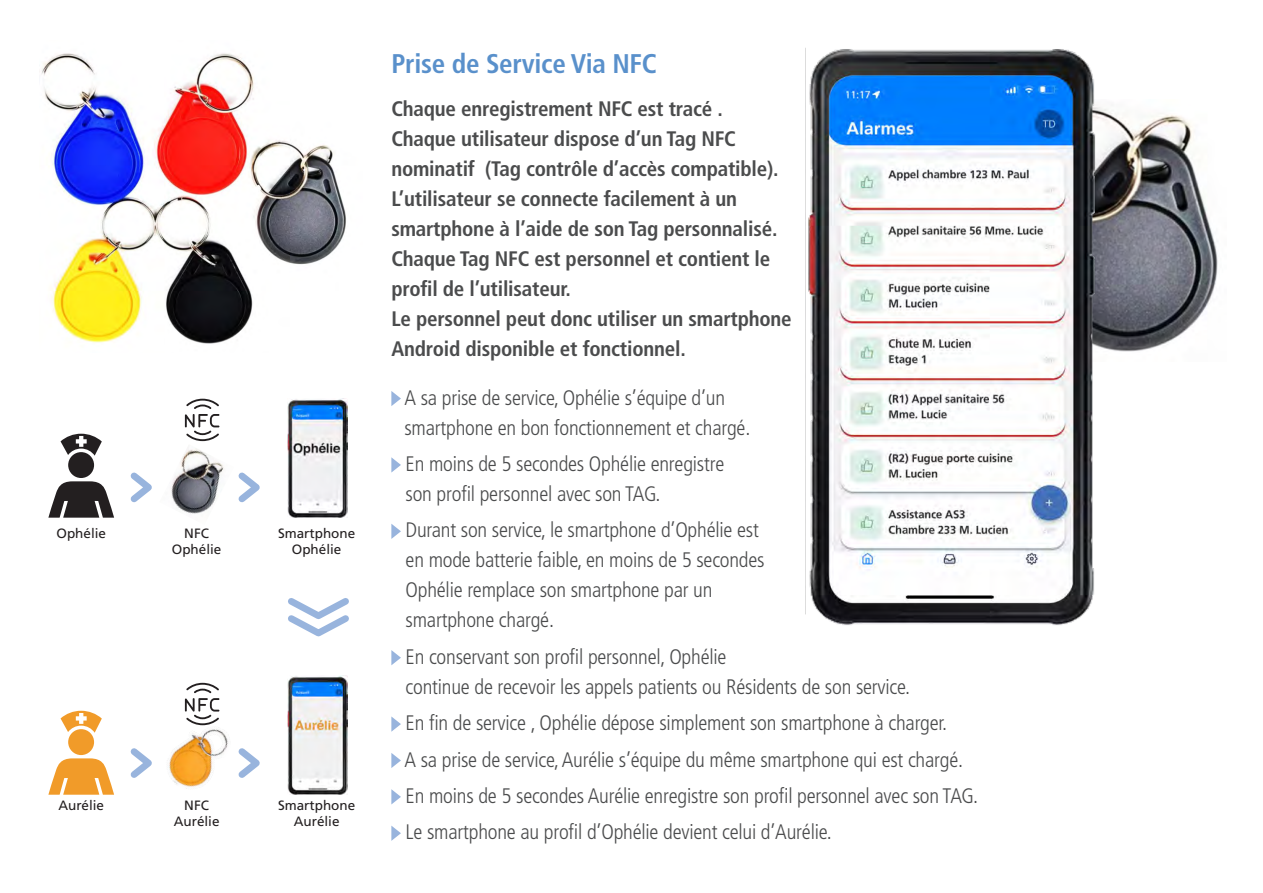
<style>
.page{position:relative;width:1263px;height:893px;background:#fff}
.page>*{position:absolute;margin:0;border:0;box-sizing:border-box;transform-origin:0 0}
.t1{font:700 condensed 27px "Frutiger";letter-spacing:-.01em;color:#5990cb}
.t2{font:300 condensed 21px/30px "Frutiger";letter-spacing:-.01em;color:#4b4c4d}
.t3{font:700 condensed 21px/30px "Frutiger";letter-spacing:-.01em;color:#4b4c4d}
.t4{font:13.5px/16.2px "Frutiger";color:#231f20;text-align:center}
</style>
<div class="page">
<img style="left:168px;top:725px;width:60px;height:64px">
<svg style="left:391px;top:391px;width:10px;height:15px"></svg>
<svg style="left:391px;top:457px;width:10px;height:16px"></svg>
<svg style="left:391px;top:524px;width:10px;height:15px"></svg>
<svg style="left:391px;top:650px;width:10px;height:15px"></svg>
<svg style="left:391px;top:716px;width:10px;height:16px"></svg>
<svg style="left:391px;top:753px;width:10px;height:15px"></svg>
<svg style="left:391px;top:789px;width:10px;height:15px"></svg>
<svg style="left:391px;top:826px;width:10px;height:15px"></svg>
<img style="left:41px;top:53px;width:305px;height:291px">
<img style="left:1097px;top:107px;width:121px;height:245px">
<img style="left:171px;top:448px;width:53px;height:66px">
<div style="left:68px;top:729px;width:26px;height:26px;background:#f19b29;border-radius:50%"></div>
<svg style="left:61px;top:711px;width:41px;height:22px"></svg>
<svg style="left:48px;top:758px;width:66px;height:37px"></svg>
<div style="left:68px;top:452px;width:26px;height:26px;background:#231f20;border-radius:50%"></div>
<svg style="left:61px;top:434px;width:41px;height:22px"></svg>
<svg style="left:48px;top:481px;width:66px;height:37px"></svg>
<img style="left:288px;top:399px;width:59px;height:119px">
<img style="left:288px;top:676px;width:59px;height:119px">
<svg style="left:185px;top:399px;width:34px;height:42px"></svg>
<svg style="left:185px;top:683px;width:34px;height:42px"></svg>
<svg style="left:288px;top:598px;width:61px;height:39px"></svg>
<svg style="left:130px;top:472px;width:22px;height:31px"></svg>
<svg style="left:130px;top:748px;width:22px;height:30px"></svg>
<svg style="left:238px;top:472px;width:22px;height:31px"></svg>
<svg style="left:238px;top:748px;width:22px;height:30px"></svg>
<img style="left:805px;top:48px;width:292px;height:577px">
<p class="t4" style="left:56px;top:525px;width:51px">Ophélie</p>
<p class="t4" style="left:172px;top:525px;width:51px">NFC<br>Ophélie</p>
<p class="t4" style="left:278px;top:525px;width:79px">Smartphone<br>Ophélie</p>
<p class="t4" style="left:58px;top:797px;width:47px">Aurélie</p>
<p class="t4" style="left:174px;top:797px;width:47px">NFC<br>Aurélie</p>
<p class="t4" style="left:278px;top:797px;width:79px">Smartphone<br>Aurélie</p>
<p class="t1" style="left:391px;top:48px;width:267px">Prise de Service Via NFC</p>
<p class="t3" style="left:391px;top:94px;width:402px">Chaque enregistrement NFC est tracé .<br>Chaque utilisateur dispose d’un Tag NFC nominatif (Tag contrôle d’accès compatible).<br>L’utilisateur se connecte facilement à un smartphone à l’aide de son Tag personnalisé.<br>Chaque Tag NFC est personnel et contient le profil de l’utilisateur.<br>Le personnel peut donc utiliser un smartphone Android disponible et fonctionnel.</p>
<p class="t2" style="left:404px;top:383px;width:347px">A sa prise de service, Ophélie s’équipe d’un smartphone en bon fonctionnement et chargé.</p>
<p class="t2" style="left:406px;top:449px;width:320px">En moins de 5 secondes Ophélie enregistre son profil personnel avec son TAG.</p>
<p class="t2" style="left:406px;top:515px;width:360px">Durant son service, le smartphone d’Ophélie est en mode batterie faible, en moins de 5 secondes Ophélie remplace son smartphone par un smartphone chargé.</p>
<p class="t2" style="left:406px;top:642px;width:506px">En conservant son profil personnel, Ophélie<br>continue de recevoir les appels patients ou Résidents de son service.</p>
<p class="t2" style="left:404px;top:705px;width:575px;line-height:36.5px">En fin de service , Ophélie dépose simplement son smartphone à charger.<br>A sa prise de service, Aurélie s’équipe du même smartphone qui est chargé.<br>En moins de 5 secondes Aurélie enregistre son profil personnel avec son TAG.<br>Le smartphone au profil d’Ophélie devient celui d’Aurélie.</p>
</div>
